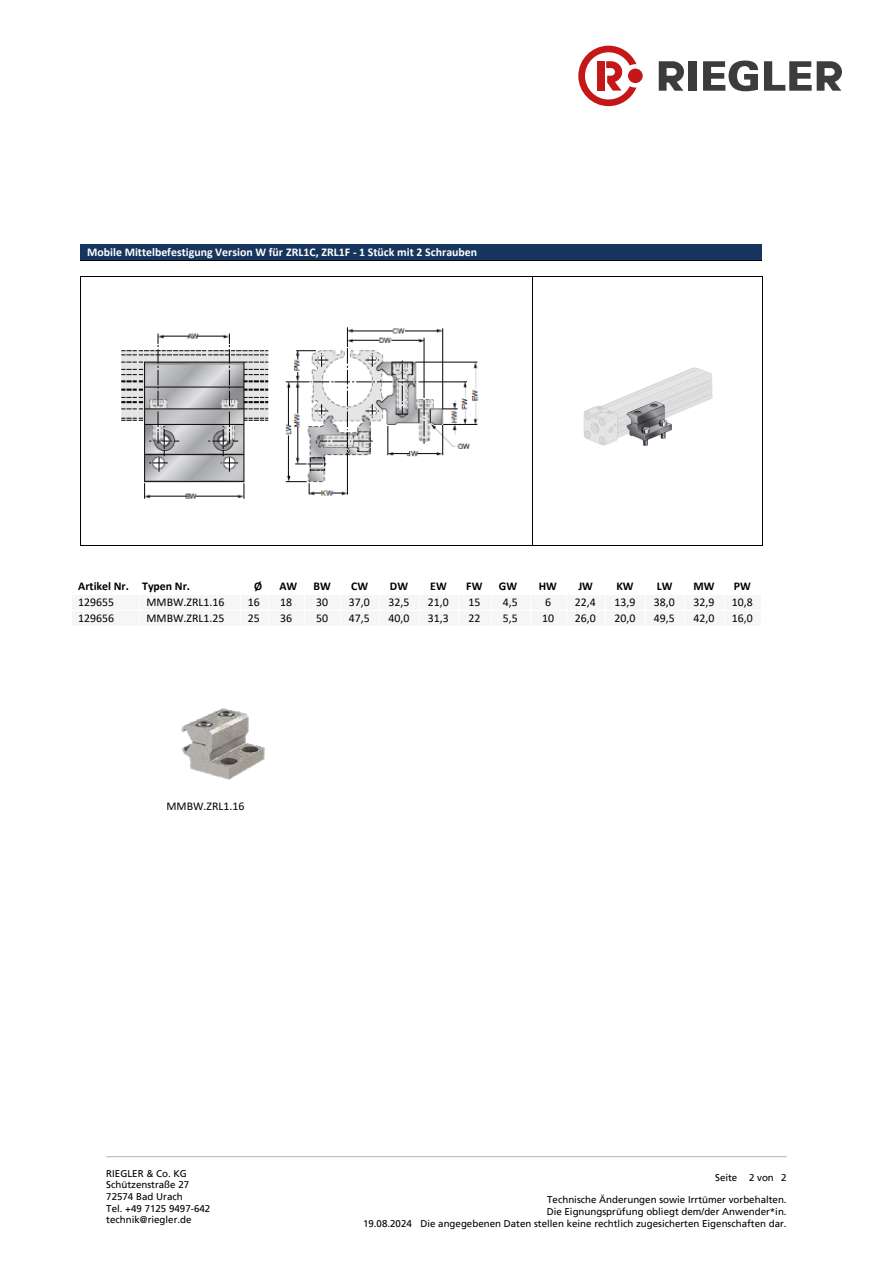
<style>
.page{position:relative;width:893px;height:1263px;background:#fff}
.page>*{position:absolute;margin:0;border:0;box-sizing:border-box;transform-origin:0 0}
.t1{font:11.85px "Calibri";color:#000}
.t2{font:700 11.85px "Calibri";color:#fff}
.t3{font:700 11.85px "Calibri";color:#000}
.t4{font:9.75px/11.7px "Frutiger LT Pro";color:#000}
</style>
<div class="page">
<svg style="left:659px;top:61px;width:25px;height:30px"></svg>
<div style="left:689px;top:61px;width:8px;height:30px;background:#3c3c3b"></div>
<svg style="left:703px;top:61px;width:55px;height:30px"></svg>
<svg style="left:764px;top:61px;width:78px;height:30px"></svg>
<svg style="left:578px;top:46px;width:58px;height:60px"></svg>
<div style="left:628px;top:69px;width:15px;height:14px;background:#c51718;border-radius:50%"></div>
<hr style="left:106px;top:1156px;width:681px;height:1px;background:#b3b2b2">
<div style="left:80px;top:245px;width:682px;height:15px;background:#17365d"></div>
<hr style="left:81px;top:260px;width:150px;height:1px;background:#000">
<hr style="left:232px;top:260px;width:150px;height:1px;background:#000">
<hr style="left:382px;top:260px;width:150px;height:1px;background:#000">
<hr style="left:533px;top:260px;width:229px;height:1px;background:#000">
<hr style="left:81px;top:276px;width:150px;height:1px;background:#000">
<hr style="left:232px;top:276px;width:150px;height:1px;background:#000">
<hr style="left:382px;top:276px;width:150px;height:1px;background:#000">
<hr style="left:533px;top:276px;width:229px;height:1px;background:#000">
<hr style="left:80px;top:277px;width:1px;height:268px;background:#000">
<hr style="left:532px;top:277px;width:1px;height:268px;background:#000">
<hr style="left:762px;top:277px;width:1px;height:268px;background:#000">
<hr style="left:81px;top:545px;width:98px;height:1px;background:#000">
<hr style="left:180px;top:545px;width:304px;height:1px;background:#000">
<hr style="left:484px;top:545px;width:48px;height:1px;background:#000">
<hr style="left:533px;top:545px;width:87px;height:1px;background:#000">
<hr style="left:622px;top:545px;width:140px;height:1px;background:#000">
<div style="left:72px;top:595px;width:67px;height:15px;background:#f6f6f6"></div>
<div style="left:140px;top:595px;width:100px;height:15px;background:#f6f6f6"></div>
<div style="left:269px;top:595px;width:35px;height:15px;background:#f6f6f6"></div>
<div style="left:305px;top:595px;width:35px;height:15px;background:#f6f6f6"></div>
<div style="left:341px;top:595px;width:39px;height:15px;background:#f6f6f6"></div>
<div style="left:380px;top:595px;width:39px;height:15px;background:#f6f6f6"></div>
<div style="left:420px;top:595px;width:39px;height:15px;background:#f6f6f6"></div>
<div style="left:459px;top:595px;width:32px;height:15px;background:#f6f6f6"></div>
<div style="left:491px;top:595px;width:39px;height:15px;background:#f6f6f6"></div>
<div style="left:531px;top:595px;width:35px;height:15px;background:#f6f6f6"></div>
<div style="left:567px;top:595px;width:39px;height:15px;background:#f6f6f6"></div>
<div style="left:606px;top:595px;width:39px;height:15px;background:#f6f6f6"></div>
<div style="left:646px;top:595px;width:39px;height:15px;background:#f6f6f6"></div>
<div style="left:685px;top:595px;width:39px;height:15px;background:#f6f6f6"></div>
<div style="left:725px;top:595px;width:36px;height:15px;background:#f6f6f6"></div>
<div style="left:72px;top:611px;width:67px;height:15px;background:#f6f6f6"></div>
<div style="left:140px;top:611px;width:100px;height:15px;background:#f6f6f6"></div>
<div style="left:269px;top:611px;width:35px;height:15px;background:#f6f6f6"></div>
<div style="left:305px;top:611px;width:35px;height:15px;background:#f6f6f6"></div>
<div style="left:341px;top:611px;width:39px;height:15px;background:#f6f6f6"></div>
<div style="left:380px;top:611px;width:39px;height:15px;background:#f6f6f6"></div>
<div style="left:420px;top:611px;width:39px;height:15px;background:#f6f6f6"></div>
<div style="left:459px;top:611px;width:32px;height:15px;background:#f6f6f6"></div>
<div style="left:491px;top:611px;width:39px;height:15px;background:#f6f6f6"></div>
<div style="left:531px;top:611px;width:35px;height:15px;background:#f6f6f6"></div>
<div style="left:567px;top:611px;width:39px;height:15px;background:#f6f6f6"></div>
<div style="left:606px;top:611px;width:39px;height:15px;background:#f6f6f6"></div>
<div style="left:646px;top:611px;width:39px;height:15px;background:#f6f6f6"></div>
<div style="left:685px;top:611px;width:39px;height:15px;background:#f6f6f6"></div>
<div style="left:725px;top:611px;width:36px;height:15px;background:#f6f6f6"></div>
<img style="left:181px;top:708px;width:84px;height:72px">
<img style="left:583px;top:367px;width:130px;height:79px">
<img style="left:121px;top:327px;width:358px;height:172px">
<p class="t2" style="left:87px;top:244px;width:391px">Mobile Mittelbefestigung Version W für ZRL1C, ZRL1F - 1 Stück mit 2 Schrauben</p>
<p class="t3" style="left:78px;top:578px;width:113px">Artikel Nr. Typen Nr.</p>
<p class="t3" style="left:254px;top:578px;width:10px">Ø</p>
<p class="t3" style="left:279px;top:578px;width:19px">AW</p>
<p class="t3" style="left:313px;top:578px;width:19px">BW</p>
<p class="t3" style="left:351px;top:578px;width:18px">CW</p>
<p class="t3" style="left:390px;top:578px;width:20px">DW</p>
<p class="t3" style="left:430px;top:578px;width:18px">EW</p>
<p class="t3" style="left:466px;top:578px;width:18px">FW</p>
<p class="t3" style="left:499px;top:578px;width:20px">GW</p>
<p class="t3" style="left:539px;top:578px;width:20px">HW</p>
<p class="t3" style="left:578px;top:578px;width:16px">JW</p>
<p class="t3" style="left:616px;top:578px;width:19px">KW</p>
<p class="t3" style="left:657px;top:578px;width:17px">LW</p>
<p class="t3" style="left:693px;top:578px;width:23px">MW</p>
<p class="t3" style="left:734px;top:578px;width:18px">PW</p>
<p class="t1" style="left:78px;top:594px;width:37px">129655</p>
<p class="t1" style="left:146px;top:594px;width:80px">MMBW.ZRL1.16</p>
<p class="t1" style="left:248px;top:594px;width:13px">16</p>
<p class="t1" style="left:280px;top:594px;width:13px">18</p>
<p class="t1" style="left:316px;top:594px;width:13px">30</p>
<p class="t1" style="left:349px;top:594px;width:22px">37,0</p>
<p class="t1" style="left:388px;top:594px;width:22px">32,5</p>
<p class="t1" style="left:428px;top:594px;width:22px">21,0</p>
<p class="t1" style="left:469px;top:594px;width:13px">15</p>
<p class="t1" style="left:503px;top:594px;width:16px">4,5</p>
<p class="t1" style="left:545px;top:594px;width:7px">6</p>
<p class="t1" style="left:575px;top:594px;width:22px">22,4</p>
<p class="t1" style="left:614px;top:594px;width:22px">13,9</p>
<p class="t1" style="left:654px;top:594px;width:22px">38,0</p>
<p class="t1" style="left:693px;top:594px;width:22px">32,9</p>
<p class="t1" style="left:732px;top:594px;width:22px">10,8</p>
<p class="t1" style="left:78px;top:610px;width:37px">129656</p>
<p class="t1" style="left:146px;top:610px;width:80px">MMBW.ZRL1.25</p>
<p class="t1" style="left:248px;top:610px;width:13px">25</p>
<p class="t1" style="left:280px;top:610px;width:13px">36</p>
<p class="t1" style="left:316px;top:610px;width:13px">50</p>
<p class="t1" style="left:349px;top:610px;width:22px">47,5</p>
<p class="t1" style="left:388px;top:610px;width:22px">40,0</p>
<p class="t1" style="left:428px;top:610px;width:22px">31,3</p>
<p class="t1" style="left:469px;top:610px;width:13px">22</p>
<p class="t1" style="left:503px;top:610px;width:16px">5,5</p>
<p class="t1" style="left:542px;top:610px;width:13px">10</p>
<p class="t1" style="left:575px;top:610px;width:22px">26,0</p>
<p class="t1" style="left:614px;top:610px;width:22px">20,0</p>
<p class="t1" style="left:654px;top:610px;width:22px">49,5</p>
<p class="t1" style="left:693px;top:610px;width:22px">42,0</p>
<p class="t1" style="left:732px;top:610px;width:22px">16,0</p>
<p class="t1" style="left:166px;top:798px;width:80px">MMBW.ZRL1.16</p>
<p class="t4" style="left:106px;top:1167px;width:105px">RIEGLER &amp; Co. KG<br>Schützenstraße 27<br>72574 Bad Urach<br>Tel. +49 7125 9497-642 technik@riegler.de</p>
<p class="t4" style="left:363px;top:1217px;width:50px">19.08.2024</p>
<p class="t4" style="left:715px;top:1172px;width:73px">Seite 2 von 2</p>
<p class="t4" style="left:420px;top:1194px;width:368px;text-align:right">Technische Änderungen sowie Irrtümer vorbehalten.<br>Die Eignungsprüfung obliegt dem/der Anwender*in.<br>Die angegebenen Daten stellen keine rechtlich zugesicherten Eigenschaften dar.</p>
</div>
